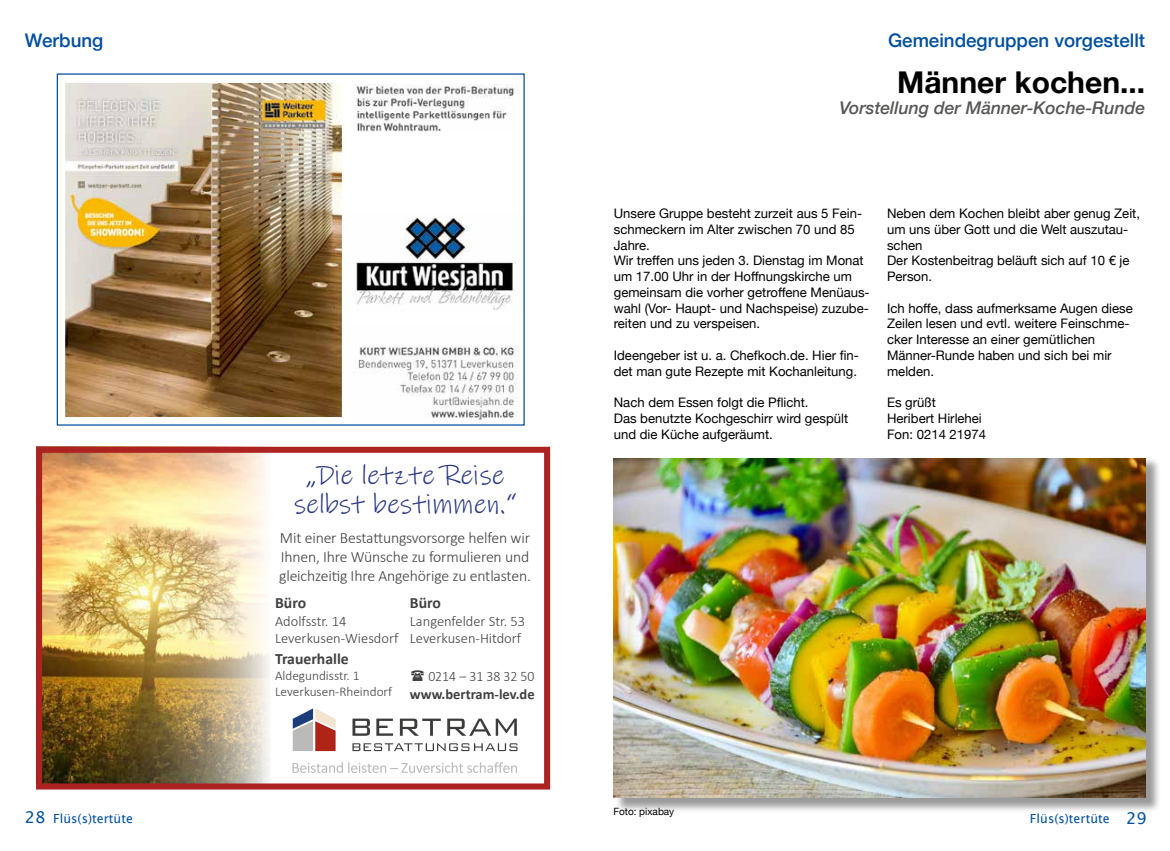
<style>
.page{position:relative;width:1170px;height:851px;background:#fff}
.page>*{position:absolute;margin:0;border:0;box-sizing:border-box;transform-origin:0 0}
.t1{font:700 30px "Helvetica Neue";color:#000}
.t2{font:27.75px/29px "Ink Free";color:#283583;text-align:center}
.t3{font:500 18.75px "Helvetica Neue";color:#004f9f}
.t4{font:italic 500 17.5px "Helvetica Neue";color:#575756}
.t5{font:300 15.75px/18.9px "Calibri";letter-spacing:-.01em;color:#404041;text-align:justify}
.t6{font:700 15.75px "Calibri";color:#404041}
.t7{font:300 14.5px/17.4px "Calibri";color:#404041}
.t8{font:700 14.5px "Calibri";color:#404041}
.t9{font:300 14.5px "Calibri";color:#404041;scale:.95 1}
.t10{font:300 13.25px/16px "Calibri";color:#404041}
.t11{font:13.12px/15.8px "Helvetica Neue";color:#000}
.t12{font:12.5px "Lucida Grande";color:#004f9f}
.t13{font:10px "Helvetica Neue";color:#000}
.s1{font-size:16.25px}
</style>
<div class="page">
<div style="left:615px;top:457px;width:545px;height:356px;background:#000;opacity:.4"></div>
<img style="left:613px;top:458px;width:531px;height:339px">
<img style="left:43px;top:453px;width:226px;height:329px">
<div style="left:36px;top:446px;width:514px;height:343px;border:6px solid #ad2321"></div>
<svg style="left:352px;top:718px;width:18px;height:17px"></svg>
<svg style="left:376px;top:718px;width:17px;height:17px"></svg>
<svg style="left:400px;top:718px;width:41px;height:17px"></svg>
<svg style="left:447px;top:718px;width:70px;height:17px"></svg>
<svg style="left:352px;top:743px;width:165px;height:8px"></svg>
<svg style="left:293px;top:708px;width:42px;height:43px"></svg>
<svg style="left:292px;top:762px;width:225px;height:10px"></svg>
<svg style="left:65px;top:83px;width:453px;height:334px"></svg>
<img style="left:66px;top:84px;width:275px;height:332px">
<img style="left:350px;top:84px;width:167px;height:47px">
<img style="left:345px;top:213px;width:173px;height:99px">
<img style="left:352px;top:324px;width:165px;height:96px">
<h3 class="t3" style="left:25px;top:25px;width:80px">Werbung</h3>
<h3 class="t3" style="left:887px;top:25px;width:259px">Gemeindegruppen vorgestellt</h3>
<h1 class="t1" style="left:897px;top:59px;width:249px">Männer kochen...</h1>
<h3 class="t4" style="left:839px;top:93px;width:307px">Vorstellung der Männer-Koche-Runde</h3>
<h2 class="t2" style="left:294px;top:461px;width:224px">„Die letzte Reise selbst bestimmen.“</h2>
<p class="t5" style="left:279px;top:528px;width:253px">Mit einer Bestattungsvorsorge helfen wir Ihnen, Ihre Wünsche zu formulieren und gleichzeitig Ihre Angehörige zu entlasten.</p>
<p class="t6" style="left:275px;top:591px;width:33px">Büro</p>
<p class="t7" style="left:275px;top:612px;width:125px">Adolfsstr. 14<br>Leverkusen-Wiesdorf</p>
<p class="t6" style="left:410px;top:591px;width:33px">Büro</p>
<p class="t7" style="left:410px;top:612px;width:117px">Langenfelder Str. 53<br>Leverkusen-Hitdorf</p>
<p class="t6" style="left:275px;top:648px;width:75px">Trauerhalle</p>
<p class="t10" style="left:275px;top:667px;width:119px">Aldegundisstr. 1<br>Leverkusen-Rheindorf</p>
<p class="t9" style="left:428px;top:667px;width:113px">0214 – 31 38 32 50</p>
<p class="t8" style="left:410px;top:683px;width:126px">www.bertram-lev.de</p>
<p class="t11" style="left:613px;top:206px;width:257px">Unsere Gruppe besteht zurzeit aus 5 Fein&shy;schmeckern im Alter zwischen 70 und 85<br>Jahre.<br>Wir treffen uns jeden 3. Dienstag im Monat um 17.00 Uhr in der Hoffnungskirche um gemeinsam die vorher getroffene Menüaus&shy;wahl (Vor- Haupt- und Nachspeise) zuzube&shy;reiten und zu verspeisen.</p>
<p class="t11" style="left:613px;top:348px;width:247px">Ideengeber ist u. a. Chefkoch.de. Hier fin&shy;det man gute Rezepte mit Kochanleitung.</p>
<p class="t11" style="left:613px;top:395px;width:236px">Nach dem Essen folgt die Pflicht.<br>Das benutzte Kochgeschirr wird gespült und die Küche aufgeräumt.</p>
<p class="t11" style="left:887px;top:206px;width:254px">Neben dem Kochen bleibt aber genug Zeit, um uns über Gott und die Welt auszutau&shy;schen<br>Der Kostenbeitrag beläuft sich auf 10 € je<br>Person.</p>
<p class="t11" style="left:887px;top:301px;width:247px">Ich hoffe, dass aufmerksame Augen diese<br>Zeilen lesen und evtl. weitere Feinschme&shy;cker Interesse an einer gemütlichen<br>Männer-Runde haben und sich bei mir melden.</p>
<p class="t11" style="left:887px;top:395px;width:100px">Es grüßt<br>Heribert Hirlehei<br>Fon: 0214 21974</p>
<p class="t13" style="left:613px;top:804px;width:62px">Foto: pixabay</p>
<p class="t12" style="left:25px;top:810px;width:110px"><span class="s1">28</span> Flüs(s)tertüte</p>
<p class="t12" style="left:1029px;top:810px;width:118px">Flüs(s)tertüte <span class="s1">29</span></p>
</div>
